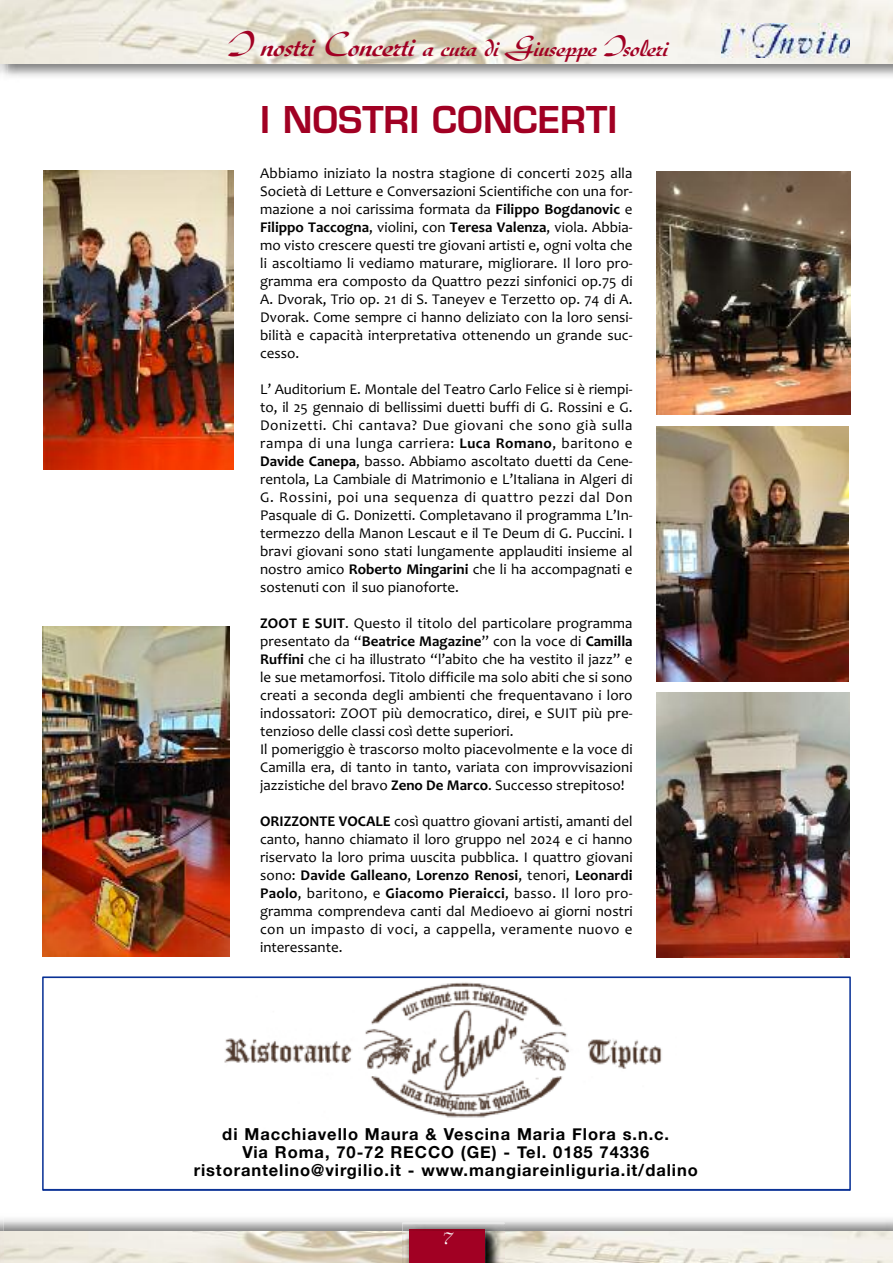
<style>
.page{position:relative;width:893px;height:1263px;background:#fff}
.page>*{position:absolute;margin:0;border:0;box-sizing:border-box;transform-origin:0 0}
.t1{font:600 36px "Eurostile";color:#a10023}
.t2{font:500 30px "Diskus Joi D";color:#a10023}
.t3{font:18px "Bellevue";color:#fff}
.t4{font:700 16.5px/18px "Helvetica Neue";letter-spacing:.055em;color:#000;text-align:center}
.t5{font:15px/18px "Candara";color:#000;text-align:justify}
.s1{font-size:36px}
.s2{font-weight:700}
</style>
<div class="page">
<img style="left:4px;top:1232px;width:889px;height:31px">
<img style="left:0;top:1216px;width:4px;height:47px">
<img style="left:0;top:0;width:8px;height:80px">
<svg style="left:1px;top:0;width:892px;height:64px"></svg>
<img style="left:722px;top:23px;width:128px;height:34px">
<img style="left:224px;top:982px;width:438px;height:136px">
<div style="left:43px;top:976px;width:807px;height:215px;border:1px solid #002a92"></div>
<img style="left:402px;top:1222px;width:103px;height:41px">
<div style="left:409px;top:1229px;width:76px;height:34px;background:#8e001c"></div>
<div style="left:410px;top:1231px;width:75px;height:32px;background:#a10023"></div>
<img style="left:44px;top:170px;width:190px;height:299px">
<img style="left:657px;top:426px;width:192px;height:256px">
<img style="left:657px;top:171px;width:193px;height:243px">
<img style="left:43px;top:627px;width:187px;height:330px">
<img style="left:657px;top:693px;width:193px;height:265px">
<h2 class="t2" style="left:227px;top:28px;width:441px"><span class="s1">I nostri Concerti</span> a cura di Giuseppe Isoleri</h2>
<h1 class="t1" style="left:260px;top:106px;width:359px">I NOSTRI CONCERTI</h1>
<p class="t5" style="left:260px;top:164px;width:374px">Abbiamo iniziato la nostra stagione di concerti 2025 alla Società di Letture e Conversazioni Scientifiche con una for&shy;mazione a noi carissima formata da <span class="s2">Filippo Bogdanovic</span> e <span class="s2">Filippo taccogna</span>, violini, con <span class="s2">teresa Valenza</span>, viola. Abbia&shy;mo visto crescere questi tre giovani artisti e, ogni volta che li ascoltiamo li vediamo maturare, migliorare. Il loro pro&shy;gramma era composto da Quattro pezzi sinfonici op.75 di A. Dvorak, Trio op. 21 di S. Taneyev e Terzetto op. 74 di A.<br>Dvorak. Come sempre ci hanno deliziato con la loro sensi&shy;bilità e capacità interpretativa ottenendo un grande suc&shy;cesso.</p>
<p class="t5" style="left:260px;top:380px;width:374px">L’ Auditorium E. Montale del Teatro Carlo Felice si è riempi&shy;to, il 25 gennaio di bellissimi duetti buffi di G. Rossini e G.<br>Donizetti. Chi cantava? Due giovani che sono già sulla rampa di una lunga carriera: <span class="s2">Luca Romano</span>, baritono e <span class="s2">davide Canepa</span>, basso. Abbiamo ascoltato duetti da Cene&shy;rentola, La Cambiale di Matrimonio e L’Italiana in Algeri di G. Rossini, poi una sequenza di quattro pezzi dal Don Pasquale di G. Donizetti. Completavano il programma L’In&shy;termezzo della Manon Lescaut e il Te Deum di G. Puccini. I bravi giovani sono stati lungamente applauditi insieme al nostro amico <span class="s2">Roberto Mingarini</span> che li ha accompagnati e sostenuti con il suo pianoforte.</p>
<p class="t5" style="left:260px;top:614px;width:374px;text-align:left"><span class="s2">Zoot e SUIt</span>. Questo il titolo del particolare programma presentato da “<span class="s2">Beatrice Magazine</span>” con la voce di <span class="s2">Camilla Ruffini</span> che ci ha illustrato “l’abito che ha vestito il jazz” e le sue metamorfosi. Titolo difficile ma solo abiti che si sono creati a seconda degli ambienti che frequentavano i loro indossatori: ZOOT più democratico, direi, e SUIT più pre&shy;tenzioso delle classi così dette superiori.<br>Il pomeriggio è trascorso molto piacevolmente e la voce di Camilla era, di tanto in tanto, variata con improvvisazioni jazzistiche del bravo <span class="s2">Zeno de Marco</span>. Successo strepitoso!</p>
<p class="t5" style="left:260px;top:812px;width:374px"><span class="s2">oRIZZonte VoCALe</span> così quattro giovani artisti, amanti del canto, hanno chiamato il loro gruppo nel 2024 e ci hanno riservato la loro prima uuscita pubblica. I quattro giovani sono: <span class="s2">davide Galleano</span>, <span class="s2">Lorenzo Renosi</span>, tenori, <span class="s2">Leonardi Paolo</span>, baritono, e <span class="s2">Giacomo Pieraicci</span>, basso. Il loro pro&shy;gramma comprendeva canti dal Medioevo ai giorni nostri con un impasto di voci, a cappella, veramente nuovo e interessante.</p>
<p class="t4" style="left:194px;top:1125px;width:506px">di Macchiavello Maura &amp; Vescina Maria Flora s.n.c.<br>Via Roma, 70-72 RECCO (GE) - Tel. 0185 74336 ristorantelino@virgilio.it - www.mangiareinliguria.it/dalino</p>
<p class="t3" style="left:441px;top:1229px;width:11px">7</p>
</div>
